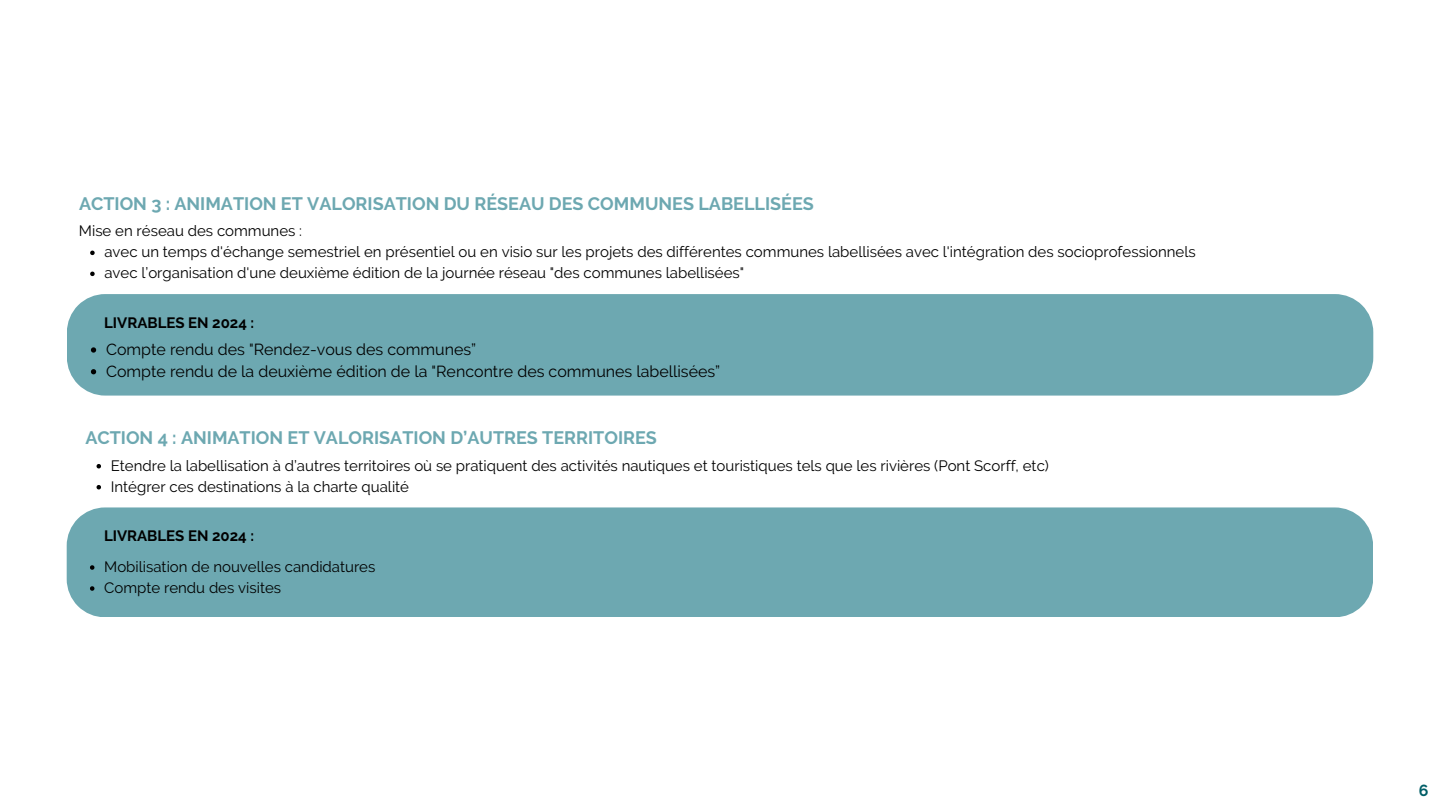
<style>
.page{position:relative;width:1440px;height:810px;background:#fff}
.page>*{position:absolute;margin:0;border:0;box-sizing:border-box;transform-origin:0 0}
.t1{font:700 18px "Raleway";color:#6da8b1}
.t2{font:16px "Raleway";color:#000}
.t3{font:700 16px "Raleway";color:#005e67}
.t4{font:15px "Raleway";color:#000}
.t5{font:700 15px "Raleway";color:#000}
</style>
<div class="page">
<div style="left:67px;top:294px;width:1306px;height:102px;background:#6da8b1"></div>
<svg style="left:91px;top:347px;width:5px;height:6px"></svg>
<svg style="left:91px;top:369px;width:5px;height:5px"></svg>
<svg style="left:90px;top:251px;width:5px;height:4px"></svg>
<svg style="left:90px;top:272px;width:5px;height:4px"></svg>
<div style="left:67px;top:507px;width:1306px;height:110px;background:#6da8b1"></div>
<svg style="left:90px;top:565px;width:4px;height:5px"></svg>
<svg style="left:90px;top:586px;width:4px;height:5px"></svg>
<svg style="left:97px;top:464px;width:4px;height:4px"></svg>
<svg style="left:97px;top:485px;width:4px;height:4px"></svg>
<p class="t1" style="left:79px;top:193px;width:736px">ACTION 3 : ANIMATION ET VALORISATION DU RÉSEAU DES COMMUNES LABELLISÉES</p>
<p class="t4" style="left:79px;top:222px;width:225px">Mise en réseau des communes :</p>
<p class="t4" style="left:104px;top:243px;width:1093px">avec un temps d'échange semestriel en présentiel ou en visio sur les projets des différentes communes labellisées avec l'intégration des socioprofessionnels</p>
<p class="t4" style="left:104px;top:264px;width:641px">avec l’organisation d'une deuxième édition de la journée réseau "des communes labellisées"</p>
<p class="t5" style="left:104px;top:314px;width:152px">LIVRABLES EN 2024 :</p>
<p class="t2" style="left:106px;top:340px;width:372px">Compte rendu des "Rendez-vous des communes”</p>
<p class="t2" style="left:106px;top:362px;width:616px">Compte rendu de la deuxième édition de la "Rencontre des communes labellisées”</p>
<p class="t1" style="left:85px;top:427px;width:573px">ACTION 4 : ANIMATION ET VALORISATION D’AUTRES TERRITOIRES</p>
<p class="t4" style="left:111px;top:457px;width:940px">Etendre la labellisation à d’autres territoires où se pratiquent des activités nautiques et touristiques tels que les rivières (Pont Scorff, etc)</p>
<p class="t4" style="left:111px;top:478px;width:300px">Intégrer ces destinations à la charte qualité</p>
<p class="t5" style="left:104px;top:527px;width:152px">LIVRABLES EN 2024 :</p>
<p class="t4" style="left:104px;top:558px;width:273px">Mobilisation de nouvelles candidatures</p>
<p class="t4" style="left:104px;top:579px;width:179px">Compte rendu des visites</p>
<p class="t3" style="left:1419px;top:781px;width:11px">6</p>
</div>
